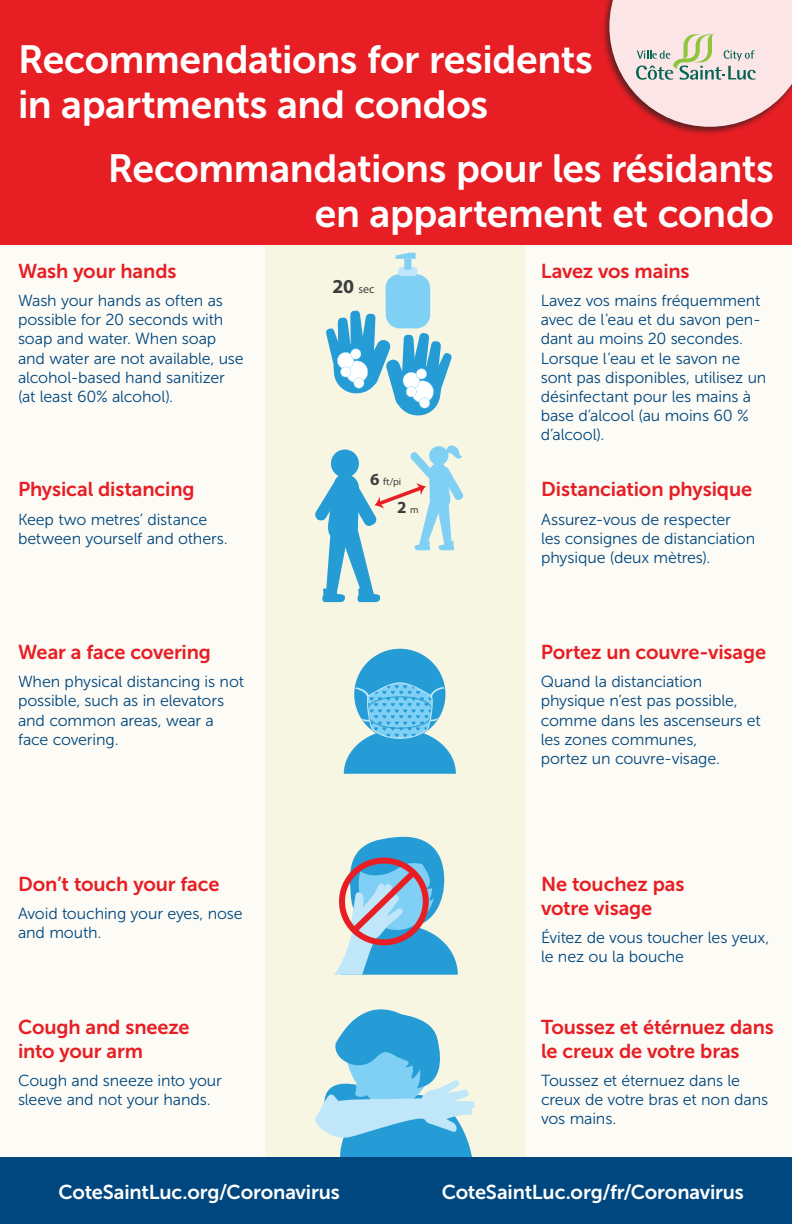
<style>
.page{position:relative;width:792px;height:1224px;background:#fff}
.page>*{position:absolute;margin:0;border:0;box-sizing:border-box;transform-origin:0 0}
.t1{font:39.2px/44.3px "Museo Sans 700";letter-spacing:-.01em;color:#fff}
.t2{font:20px/24px "Museo Sans 700";letter-spacing:-.005em;color:#e71e24}
.t3{font:20px "Museo Sans 700";letter-spacing:-.005em;color:#fff}
.t4{font:700 17px "Myriad Pro";color:#3e3e3f}
.t5{font:16px/19.2px "Museo Sans 300";letter-spacing:-.01em;color:#01477f}
.t6{font:11.9px "Myriad Pro";color:#3e3e3f}
.t7{font:10.2px "Myriad Pro";color:#3e3e3f}
.s1{font-weight:700;font-size:19.8px}
.s2{font-weight:700;font-size:17px}
.s3{font-weight:400;font-size:10.2px}
</style>
<div class="page">
<div style="left:0;top:239px;width:792px;height:933px;background:#fcfbf5"></div>
<div style="left:266px;top:239px;width:260px;height:933px;background:#f7f5df"></div>
<div style="left:0;top:0;width:792px;height:245px;background:#e71e24"></div>
<div style="left:602px;top:0;width:190px;height:136px;background:#231f20;opacity:.75"></div>
<svg style="left:609px;top:0;width:183px;height:127px"></svg>
<div style="left:354px;top:649px;width:91px;height:91px;background:#269cd7;border-radius:50%"></div>
<svg style="left:326px;top:253px;width:126px;height:163px"></svg>
<svg style="left:315px;top:445px;width:149px;height:157px"></svg>
<svg style="left:344px;top:682px;width:112px;height:92px"></svg>
<svg style="left:313px;top:1009px;width:162px;height:149px"></svg>
<div style="left:0;top:1158px;width:792px;height:66px;background:#01477f"></div>
<svg style="left:334px;top:836px;width:124px;height:139px"></svg>
<p class="t1" style="left:18px;top:38px;width:576px">Recommendations for residents in apartments and condos</p>
<p class="t1" style="left:108px;top:147px;width:668px;text-align:right">Recommandations pour les résidants en appartement et condo</p>
<p class="t2" style="left:541px;top:259px;width:150px">Lavez vos mains</p>
<p class="t5" style="left:541px;top:291px;width:227px">Lavez vos mains fréquemment avec de l’eau et du savon pen&shy;dant au moins 20 secondes.<br>Lorsque l’eau et le savon ne sont pas disponibles, utilisez un désinfectant pour les mains à base d’alcool (au moins 60 % d’alcool).</p>
<p class="t2" style="left:18px;top:259px;width:160px">Wash your hands</p>
<p class="t5" style="left:18px;top:291px;width:227px">Wash your hands as often as possible for 20 seconds with soap and water. When soap and water are not available, use alcohol-based hand sanitizer (at least 60% alcohol).</p>
<p class="t6" style="left:332px;top:282px;width:43px"><span class="s1">20</span> sec</p>
<p class="t2" style="left:18px;top:477px;width:178px">Physical distancing</p>
<p class="t5" style="left:18px;top:510px;width:211px">Keep two metres’ distance between yourself and others.</p>
<p class="t2" style="left:18px;top:640px;width:195px">Wear a face covering</p>
<p class="t5" style="left:18px;top:672px;width:228px">When physical distancing is not possible, such as in elevators and common areas, wear a face covering.</p>
<p class="t2" style="left:18px;top:872px;width:203px">Don’t touch your face</p>
<p class="t5" style="left:18px;top:904px;width:226px">Avoid touching your eyes, nose and mouth.</p>
<p class="t2" style="left:18px;top:1015px;width:173px">Cough and sneeze into your arm</p>
<p class="t5" style="left:18px;top:1071px;width:205px">Cough and sneeze into your sleeve and not your hands.</p>
<p class="t7" style="left:370px;top:475px;width:33px"><span class="s2">6</span> ft/pi</p>
<p class="t4" style="left:397px;top:497px;width:23px">2 <span class="s3">m</span></p>
<p class="t2" style="left:541px;top:477px;width:213px">Distanciation physique</p>
<p class="t5" style="left:541px;top:510px;width:216px">Assurez-vous de respecter<br>les consignes de distanciation physique (deux mètres).</p>
<p class="t2" style="left:541px;top:640px;width:227px">Portez un couvre-visage</p>
<p class="t5" style="left:541px;top:672px;width:222px">Quand la distanciation physique n’est pas possible, comme dans les ascenseurs et les zones communes,<br>portez un couvre-visage.</p>
<p class="t2" style="left:541px;top:872px;width:145px">Ne touchez pas votre visage</p>
<p class="t5" style="left:541px;top:928px;width:230px">Évitez de vous toucher les yeux, le nez ou la bouche</p>
<p class="t2" style="left:541px;top:1015px;width:234px">Toussez et étérnuez dans le creux de votre bras</p>
<p class="t5" style="left:541px;top:1071px;width:229px">Toussez et éternuez dans le creux de votre bras et non dans</p>
<p class="t5" style="left:541px;top:1109px;width:77px">vos mains.</p>
<p class="t3" style="left:58px;top:1181px;width:283px">CoteSaintLuc.org/Coronavirus</p>
<p class="t3" style="left:442px;top:1181px;width:304px">CoteSaintLuc.org/fr/Coronavirus</p>
</div>
